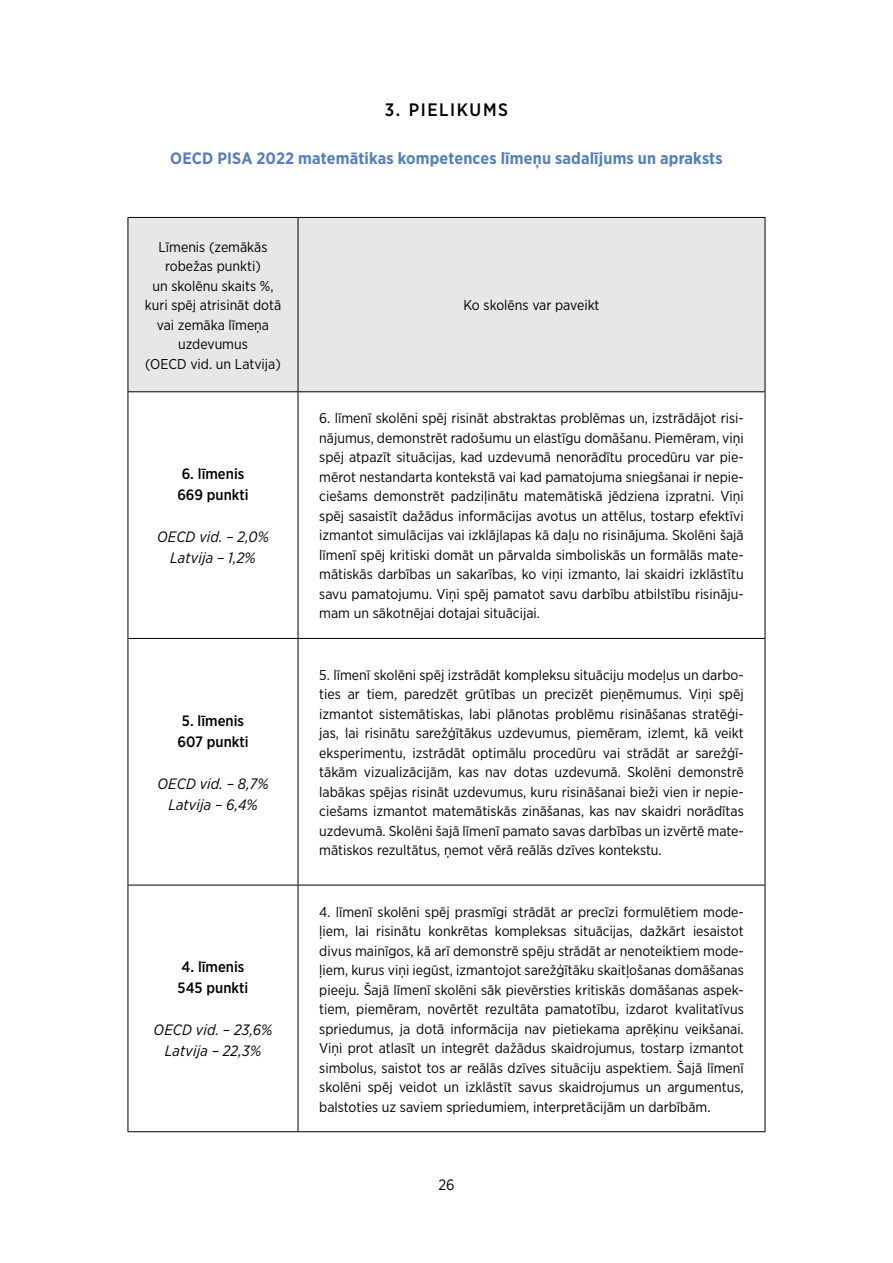
<style>
.page{position:relative;width:893px;height:1263px;background:#fff}
.page>*{position:absolute;margin:0;border:0;box-sizing:border-box;transform-origin:0 0}
.t1{font:500 18px "Gotham Narrow";letter-spacing:.09em;color:#000}
.t2{font:700 16.5px "Gotham Narrow";letter-spacing:.01em;color:#567fc0}
.t3{font:italic 15px/21px "Gotham Narrow";letter-spacing:.01em;color:#000;text-align:center}
.t4{font:500 15px/21px "Gotham Narrow";color:#000}
.t5{font:15px "Gotham Narrow";color:#000}
.t6{font:14.25px/19.5px "Gotham Narrow";color:#000;text-align:justify}
</style>
<div class="page">
<div style="left:129px;top:218px;width:636px;height:173px;background:#e7e7e7"></div>
<hr style="left:298px;top:218px;width:1px;height:173px;background:#000">
<hr style="left:128px;top:391px;width:170px;height:1px;background:#000">
<hr style="left:298px;top:391px;width:467px;height:1px;background:#000">
<hr style="left:298px;top:392px;width:1px;height:246px;background:#000">
<hr style="left:128px;top:638px;width:170px;height:1px;background:#000">
<hr style="left:298px;top:638px;width:467px;height:1px;background:#000">
<hr style="left:298px;top:639px;width:1px;height:246px;background:#000">
<hr style="left:128px;top:885px;width:170px;height:1px;background:#000">
<hr style="left:298px;top:885px;width:467px;height:1px;background:#000">
<hr style="left:298px;top:885px;width:1px;height:246px;background:#000">
<hr style="left:128px;top:1131px;width:170px;height:1px;background:#000">
<hr style="left:298px;top:1131px;width:467px;height:1px;background:#000">
<hr style="left:128px;top:217px;width:170px;height:1px;background:#000">
<hr style="left:128px;top:218px;width:1px;height:173px;background:#000">
<hr style="left:298px;top:217px;width:467px;height:1px;background:#000">
<hr style="left:765px;top:218px;width:1px;height:173px;background:#000">
<hr style="left:128px;top:392px;width:1px;height:246px;background:#000">
<hr style="left:765px;top:392px;width:1px;height:246px;background:#000">
<hr style="left:128px;top:639px;width:1px;height:246px;background:#000">
<hr style="left:765px;top:639px;width:1px;height:246px;background:#000">
<hr style="left:128px;top:885px;width:1px;height:246px;background:#000">
<hr style="left:765px;top:885px;width:1px;height:246px;background:#000">
<p class="t1" style="left:385px;top:99px;width:125px">3. PIELIKUMS</p>
<p class="t2" style="left:170px;top:148px;width:554px">OECD PISA 2022 matemātikas kompetences līmeņu sadalījums un apraksts</p>
<p class="t6" style="left:145px;top:237px;width:138px;text-align:center">Līmenis (zemākās robežas punkti)<br>un skolēnu skaits %, kuri spēj atrisināt dotā vai zemāka līmeņa uzdevumus<br>(OECD vid. un Latvija)</p>
<p class="t4" style="left:177px;top:463px;width:73px">6. līmenis<br>669 punkti</p>
<p class="t3" style="left:157px;top:526px;width:113px">OECD vid. – 2,0%<br>Latvija – 1,2%</p>
<p class="t4" style="left:177px;top:710px;width:73px;text-align:center">5. līmenis<br>607 punkti</p>
<p class="t3" style="left:158px;top:773px;width:112px">OECD vid. – 8,7%<br>Latvija – 6,4%</p>
<p class="t4" style="left:178px;top:956px;width:72px">4. līmenis<br>545 punkti</p>
<p class="t3" style="left:154px;top:1019px;width:120px">OECD vid. – 23,6%<br>Latvija – 22,3%</p>
<p class="t6" style="left:464px;top:295px;width:138px">Ko skolēns var paveikt</p>
<p class="t6" style="left:319px;top:408px;width:426px">6. līmenī skolēni spēj risināt abstraktas problēmas un, izstrādājot risi&shy;nājumus, demonstrēt radošumu un elastīgu domāšanu. Piemēram, viņi spēj atpazīt situācijas, kad uzdevumā nenorādītu procedūru var pie&shy;mērot nestandarta kontekstā vai kad pamatojuma sniegšanai ir nepie&shy;ciešams demonstrēt padziļinātu matemātiskā jēdziena izpratni. Viņi spēj sasaistīt dažādus informācijas avotus un attēlus, tostarp efektīvi izmantot simulācijas vai izklājlapas kā daļu no risinājuma. Skolēni šajā līmenī spēj kritiski domāt un pārvalda simboliskās un formālās mate&shy;mātiskās darbības un sakarības, ko viņi izmanto, lai skaidri izklāstītu savu pamatojumu. Viņi spēj pamatot savu darbību atbilstību risināju&shy;mam un sākotnējai dotajai situācijai.</p>
<p class="t6" style="left:319px;top:665px;width:426px">5. līmenī skolēni spēj izstrādāt kompleksu situāciju modeļus un darbo&shy;ties ar tiem, paredzēt grūtības un precizēt pieņēmumus. Viņi spēj izmantot sistemātiskas, labi plānotas problēmu risināšanas stratēģi&shy;jas, lai risinātu sarežģītākus uzdevumus, piemēram, izlemt, kā veikt eksperimentu, izstrādāt optimālu procedūru vai strādāt ar sarežģī&shy;tākām vizualizācijām, kas nav dotas uzdevumā. Skolēni demonstrē labākas spējas risināt uzdevumus, kuru risināšanai bieži vien ir nepie&shy;ciešams izmantot matemātiskās zināšanas, kas nav skaidri norādītas uzdevumā. Skolēni šajā līmenī pamato savas darbības un izvērtē mate&shy;mātiskos rezultātus, ņemot vērā reālās dzīves kontekstu.</p>
<p class="t6" style="left:319px;top:901px;width:426px">4. līmenī skolēni spēj prasmīgi strādāt ar precīzi formulētiem mode&shy;ļiem, lai risinātu konkrētas kompleksas situācijas, dažkārt iesaistot divus mainīgos, kā arī demonstrē spēju strādāt ar nenoteiktiem mode&shy;ļiem, kurus viņi iegūst, izmantojot sarežģītāku skaitļošanas domāšanas pieeju. Šajā līmenī skolēni sāk pievērsties kritiskās domāšanas aspek&shy;tiem, piemēram, novērtēt rezultāta pamatotību, izdarot kvalitatīvus spriedumus, ja dotā informācija nav pietiekama aprēķinu veikšanai.<br>Viņi prot atlasīt un integrēt dažādus skaidrojumus, tostarp izmantot simbolus, saistot tos ar reālās dzīves situāciju aspektiem. Šajā līmenī skolēni spēj veidot un izklāstīt savus skaidrojumus un argumentus, balstoties uz saviem spriedumiem, interpretācijām un darbībām.</p>
<p class="t5" style="left:438px;top:1175px;width:18px">26</p>
</div>
